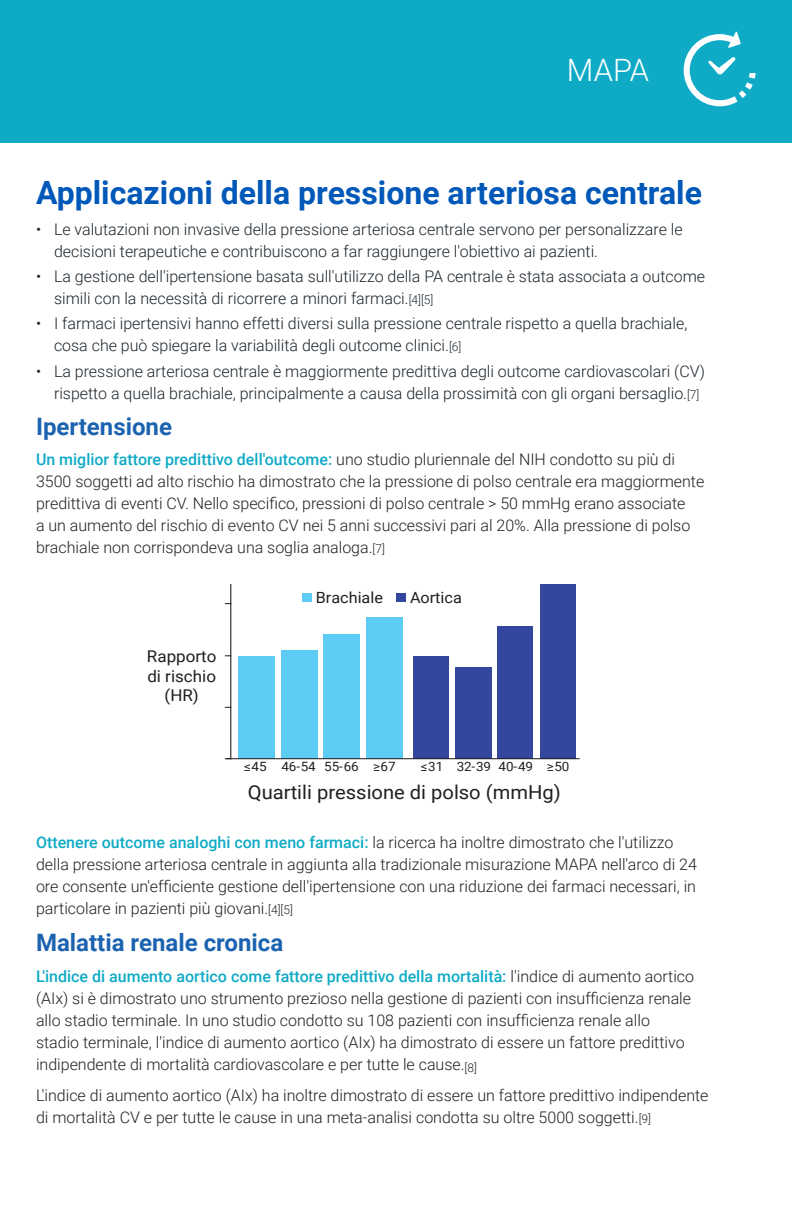
<style>
.page{position:relative;width:792px;height:1224px;background:#fff}
.page>*{position:absolute;margin:0;border:0;box-sizing:border-box;transform-origin:0 0}
.Page_Heading{font:700 32px "Roboto";color:#0058b8}
.t1{font:300 30.8px "Roboto";color:#fff}
.Minor_Heading{font:700 24px "Roboto";color:#1b63b0}
.t2{font:19.2px "Roboto";color:#231f20;scale:1.05 1}
.t3{font:16.2px/19.4px "Roboto";color:#231f20;text-align:center;scale:1.05 1}
.t4{font:300 16px/22px "Roboto";color:#231f20}
.t5{font:300 16px/22px "Roboto";color:#1b242b}
.t6{font:15.4px "Roboto";color:#231f20;scale:1.05 1}
.t7{font:12.8px "Roboto";letter-spacing:-.005em;color:#231f20;scale:1.05 1}
.s1{font-size:12px}
.s2{font-weight:500;color:#0fabc6}
</style>
<div class="page">
<div style="left:0;top:0;width:792px;height:142px;background:#0fabc6"></div>
<svg style="left:684px;top:31px;width:72px;height:75px"></svg>
<div style="left:238px;top:656px;width:36px;height:103px;background:#5dccf4"></div>
<div style="left:281px;top:650px;width:36px;height:109px;background:#5dccf4"></div>
<div style="left:324px;top:634px;width:36px;height:125px;background:#5dccf4"></div>
<div style="left:366px;top:618px;width:37px;height:141px;background:#5dccf4"></div>
<div style="left:413px;top:656px;width:36px;height:103px;background:#32479d"></div>
<div style="left:455px;top:667px;width:36px;height:92px;background:#32479d"></div>
<div style="left:498px;top:626px;width:35px;height:133px;background:#32479d"></div>
<div style="left:540px;top:585px;width:35px;height:174px;background:#32479d"></div>
<hr style="left:230px;top:585px;width:1px;height:174px;background:#231f20">
<hr style="left:227px;top:758px;width:352px;height:1px;background:#231f20">
<div style="left:302px;top:593px;width:9px;height:9px;background:#5dccf4"></div>
<div style="left:396px;top:593px;width:9px;height:9px;background:#32479d"></div>
<p class="t1" style="left:567px;top:49px;width:84px">MAPA</p>
<p class="Page_Heading" style="left:36px;top:170px;width:668px">Applicazioni della pressione arteriosa centrale</p>
<p class="t5" style="left:54px;top:218px;width:630px;text-indent:-18px">• Le valutazioni non invasive della pressione arteriosa centrale servono per personalizzare le decisioni terapeutiche e contribuiscono a far raggiungere l'obiettivo ai pazienti.</p>
<p class="t5" style="left:54px;top:265px;width:653px;text-indent:-18px">• La gestione dell'ipertensione basata sull'utilizzo della PA centrale è stata associata a outcome simili con la necessità di ricorrere a minori farmaci.<span class="s1">[4][5]</span></p>
<p class="t5" style="left:54px;top:312px;width:635px;text-indent:-18px">• I farmaci ipertensivi hanno effetti diversi sulla pressione centrale rispetto a quella brachiale, cosa che può spiegare la variabilità degli outcome clinici.<span class="s1">[6]</span></p>
<p class="t5" style="left:54px;top:359px;width:652px;text-indent:-18px">• La pressione arteriosa centrale è maggiormente predittiva degli outcome cardiovascolari (CV) rispetto a quella brachiale, principalmente a causa della prossimità con gli organi bersaglio.<span class="s1">[7]</span></p>
<p class="Minor_Heading" style="left:36px;top:409px;width:138px">Ipertensione</p>
<p class="t4" style="left:36px;top:447px;width:670px"><span class="s2">Un miglior fattore predittivo dell'outcome:</span> uno studio pluriennale del NIH condotto su più di 3500 soggetti ad alto rischio ha dimostrato che la pressione di polso centrale era maggiormente predittiva di eventi CV. Nello specifico, pressioni di polso centrale &gt; 50 mmHg erano associate<br>a un aumento del rischio di evento CV nei 5 anni successivi pari al 20%. Alla pressione di polso brachiale non corrispondeva una soglia analoga.<span class="s1">[7]</span></p>
<p class="t3" style="left:147px;top:646px;width:68px">Rapporto di rischio (HR)</p>
<p class="t6" style="left:316px;top:587px;width:65px">Brachiale</p>
<p class="t6" style="left:410px;top:587px;width:51px">Aortica</p>
<p class="t7" style="left:244px;top:758px;width:146px">≤45 46-54 55-66 ≥67</p>
<p class="t7" style="left:421px;top:758px;width:143px">≤31 32-39 40-49 ≥50</p>
<p class="t2" style="left:248px;top:778px;width:299px">Quartili pressione di polso (mmHg)</p>
<p class="t4" style="left:36px;top:830px;width:662px"><span class="s2">Ottenere outcome analoghi con meno farmaci:</span> la ricerca ha inoltre dimostrato che l'utilizzo della pressione arteriosa centrale in aggiunta alla tradizionale misurazione MAPA nell'arco di 24 ore consente un'efficiente gestione dell'ipertensione con una riduzione dei farmaci necessari, in particolare in pazienti più giovani.<span class="s1">[4][5]</span></p>
<p class="Minor_Heading" style="left:36px;top:925px;width:249px">Malattia renale cronica</p>
<p class="t4" style="left:36px;top:964px;width:660px"><span class="s2">L'indice di aumento aortico come fattore predittivo della mortalità:</span> l'indice di aumento aortico (AIx) si è dimostrato uno strumento prezioso nella gestione di pazienti con insufficienza renale allo stadio terminale. In uno studio condotto su 108 pazienti con insufficienza renale allo stadio terminale, l'indice di aumento aortico (AIx) ha dimostrato di essere un fattore predittivo indipendente di mortalità cardiovascolare e per tutte le cause.<sub>[8]</sub></p>
<p class="t4" style="left:36px;top:1083px;width:674px">L'indice di aumento aortico (AIx) ha inoltre dimostrato di essere un fattore predittivo indipendente di mortalità CV e per tutte le cause in una meta-analisi condotta su oltre 5000 soggetti.<span class="s1">[9]</span></p>
</div>
